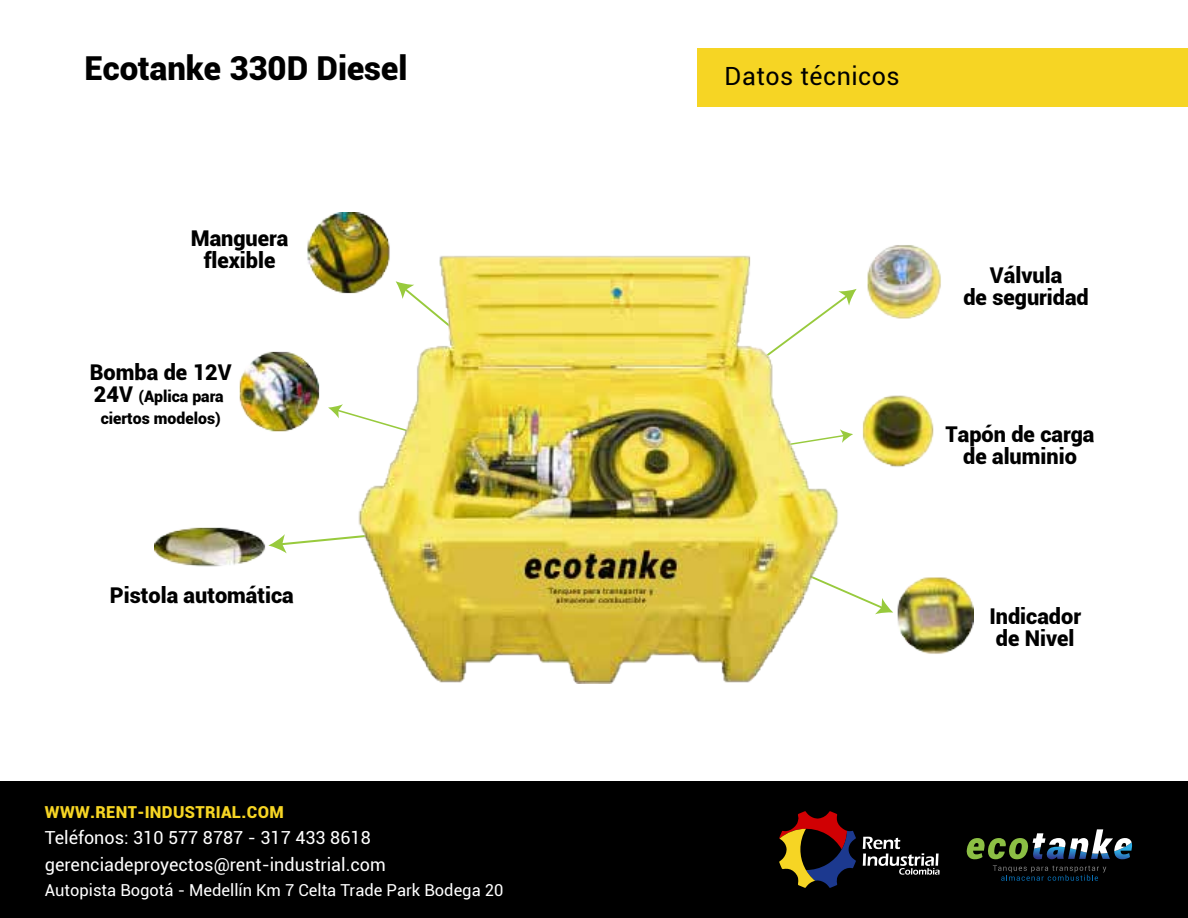
<style>
.page{position:relative;width:1188px;height:918px;background:#fff}
.page>*{position:absolute;margin:0;border:0;box-sizing:border-box;transform-origin:0 0}
.t1{font:900 33px "Roboto";color:#000}
.t2{font:25.05px "Roboto";letter-spacing:.02em;color:#000}
.t3{font:900 21.75px/22px "Roboto";color:#000;text-align:center}
.t4{font:18px/27px "Roboto";color:#fff}
.t5{font:16.5px "Roboto";color:#fff}
.t6{font:900 16.5px "Roboto";letter-spacing:.02em;color:#f6d524}
.t7{font:900 15.9px/22px "Roboto";color:#000;text-align:center}
.s1{font-size:21.75px}
</style>
<div class="page">
<div style="left:698px;top:48px;width:490px;height:58px;background:#f6d524"></div>
<img style="left:154px;top:213px;width:819px;height:471px">
<div style="left:0;top:781px;width:1188px;height:137px;background:#000"></div>
<svg style="left:863px;top:837px;width:77px;height:38px"></svg>
<svg style="left:779px;top:811px;width:77px;height:77px"></svg>
<svg style="left:993px;top:865px;width:113px;height:16px"></svg>
<svg style="left:966px;top:829px;width:166px;height:30px"></svg>
<h1 class="t1" style="left:84px;top:45px;width:325px">Ecotanke 330D Diesel</h1>
<p class="t2" style="left:725px;top:59px;width:177px">Datos técnicos</p>
<p class="t3" style="left:191px;top:227px;width:99px">Manguera flexible</p>
<p class="t3" style="left:90px;top:360px;width:143px">Bomba de 12V</p>
<p class="t7" style="left:94px;top:384px;width:131px"><span class="s1">24V</span> (Aplica para ciertos modelos)</p>
<p class="t3" style="left:110px;top:584px;width:185px">Pistola automática</p>
<p class="t3" style="left:963px;top:263px;width:127px">Válvula<br>de seguridad</p>
<p class="t3" style="left:946px;top:422px;width:150px">Tapón de carga de aluminio</p>
<p class="t3" style="left:989px;top:604px;width:93px;text-align:left">Indicador de Nivel</p>
<p class="t6" style="left:45px;top:800px;width:240px">WWW.RENT-INDUSTRIAL.COM</p>
<p class="t4" style="left:45px;top:823px;width:343px">Teléfonos: 310 577 8787 - 317 433 8618 gerenciadeproyectos@rent-industrial.com</p>
<p class="t5" style="left:45px;top:879px;width:460px">Autopista Bogotá - Medellín Km 7 Celta Trade Park Bodega 20</p>
</div>
